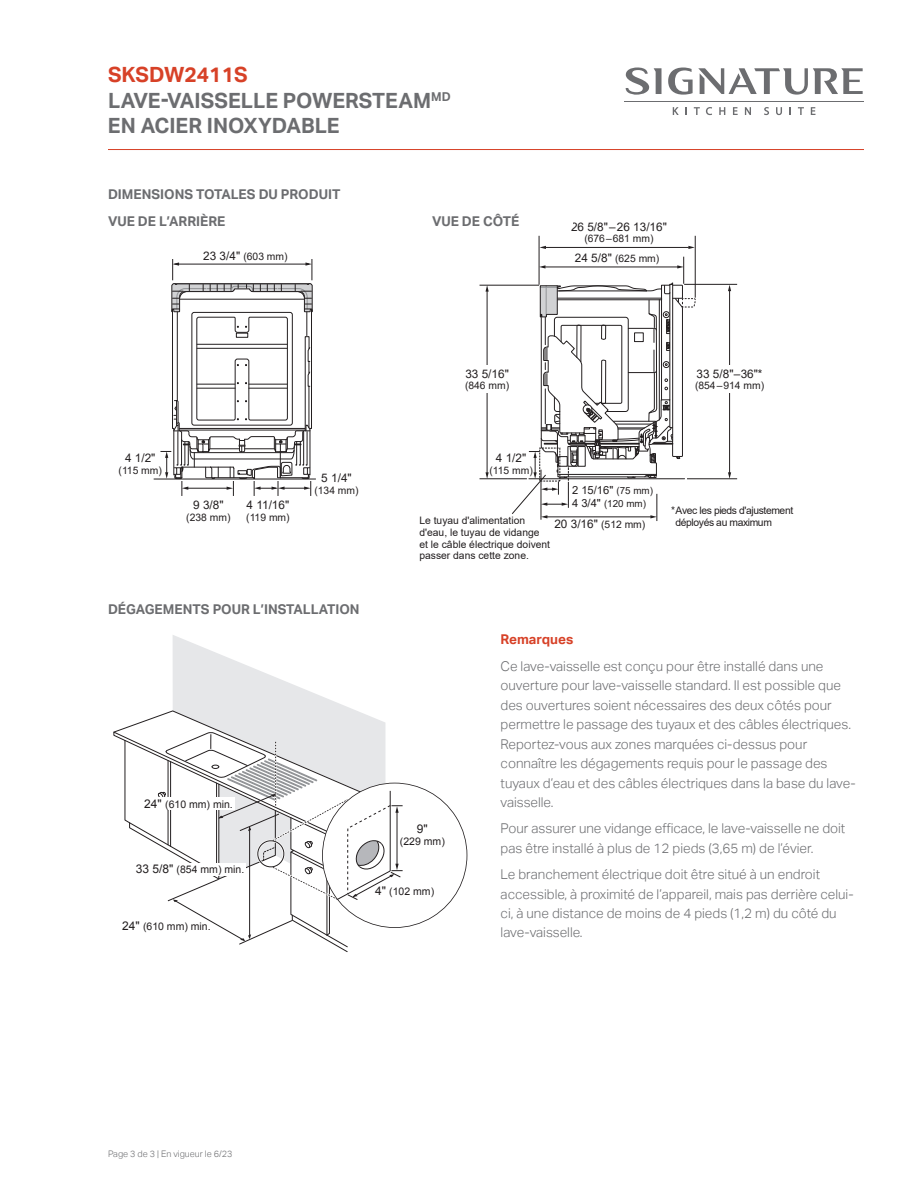
<style>
.page{position:relative;width:918px;height:1188px;background:#fff}
.page>*{position:absolute;margin:0;border:0;box-sizing:border-box;transform-origin:0 0}
.t1{font:700 21px/25.5px "Aktiv Grotesk";color:#6c6d70}
.t2{font:300 13.5px/19.5px "Aktiv Grotesk";color:#6c6d70}
.t3{font:700 13.5px "Aktiv Grotesk";color:#6c6d70}
.t4{font:700 13.5px "Aktiv Grotesk";color:#d74127}
.t5{font:12px "Arial";color:#231f20}
.t6{font:11.85px "Arial";color:#231f20}
.t7{font:11.25px "Arial";color:#231f20}
.t8{font:10.5px "Arial";color:#231f20}
.t9{font:10.35px/11.9px "Arial";color:#231f20}
.t10{font:10.35px/11.9px "Arial";letter-spacing:-.035em;color:#231f20}
.t11{font:9.75px "Arial";color:#231f20}
.t12{font:300 9px "Aktiv Grotesk";color:#6c6d70}
.s1{color:#d74127}
.s2{font-size:11.85px}
.s3{font-size:9.75px}
.s4{font-size:11.25px}
.s5{font-size:10.35px}
.s6{font-size:12px}
</style>
<div class="page">
<svg style="left:694px;top:107px;width:6px;height:8px"></svg>
<svg style="left:798px;top:107px;width:6px;height:8px"></svg>
<svg style="left:706px;top:107px;width:6px;height:8px"></svg>
<svg style="left:719px;top:107px;width:6px;height:8px"></svg>
<svg style="left:733px;top:107px;width:5px;height:8px"></svg>
<svg style="left:745px;top:107px;width:6px;height:8px"></svg>
<svg style="left:764px;top:107px;width:5px;height:8px"></svg>
<svg style="left:776px;top:107px;width:6px;height:8px"></svg>
<svg style="left:811px;top:107px;width:4px;height:8px"></svg>
<svg style="left:673px;top:107px;width:6px;height:8px"></svg>
<hr style="left:624px;top:101px;width:240px;height:1px;background:#6c6d70">
<svg style="left:626px;top:68px;width:36px;height:27px"></svg>
<svg style="left:668px;top:68px;width:195px;height:27px"></svg>
<hr style="left:154px;top:479px;width:162px;height:1px;background:#231f20">
<hr style="left:687px;top:479px;width:50px;height:1px;background:#231f20">
<hr style="left:684px;top:284px;width:53px;height:1px;background:#231f20">
<svg style="left:728px;top:472px;width:3px;height:7px"></svg>
<svg style="left:728px;top:285px;width:3px;height:6px"></svg>
<hr style="left:729px;top:290px;width:1px;height:184px;background:#231f20">
<div style="left:725px;top:366px;width:10px;height:27px;background:#fff"></div>
<hr style="left:480px;top:479px;width:47px;height:1px;background:#231f20">
<hr style="left:480px;top:285px;width:59px;height:1px;background:#231f20">
<svg style="left:486px;top:472px;width:3px;height:7px"></svg>
<svg style="left:486px;top:285px;width:3px;height:7px"></svg>
<hr style="left:487px;top:290px;width:1px;height:184px;background:#231f20">
<div style="left:482px;top:366px;width:11px;height:27px;background:#fff"></div>
<svg style="left:160px;top:259px;width:153px;height:237px"></svg>
<svg style="left:511px;top:235px;width:185px;height:286px"></svg>
<hr style="left:546px;top:247px;width:142px;height:1px;background:#231f20">
<hr style="left:108px;top:149px;width:756px;height:1px;background:#d74127">
<svg style="left:113px;top:635px;width:355px;height:317px"></svg>
<h1 class="t1" style="left:108px;top:62px;width:344px"><span class="s1">SKSDW2411S<br></span>LAVE-VAISSELLE POWERSTEAM<sup>MD<br></sup>EN ACIER INOXYDABLE</h1>
<p class="t3" style="left:108px;top:186px;width:234px">DIMENSIONS TOTALES DU PRODUIT</p>
<p class="t3" style="left:108px;top:213px;width:119px">VUE DE L’ARRIÈRE</p>
<p class="t3" style="left:432px;top:213px;width:89px">VUE DE CÔTÉ</p>
<p class="t6" style="left:571px;top:218px;width:97px">26 5/8"–26 13/16"</p>
<p class="t9" style="left:584px;top:233px;width:71px">(676–681 mm)</p>
<p class="t9" style="left:203px;top:250px;width:86px"><span class="s2">23 3/4"</span> (603 mm)</p>
<p class="t9" style="left:575px;top:253px;width:86px"><span class="s2">24 5/8"</span> (625 mm)</p>
<p class="t6" style="left:125px;top:450px;width:32px">4 1/2"</p>
<p class="t9" style="left:119px;top:464px;width:45px">(115 mm)</p>
<p class="t6" style="left:193px;top:496px;width:32px">9 3/8"</p>
<p class="t9" style="left:186px;top:511px;width:46px">(238 mm)</p>
<p class="t6" style="left:247px;top:496px;width:44px">4 11/16"</p>
<p class="t9" style="left:246px;top:511px;width:45px">(119 mm)</p>
<p class="t6" style="left:321px;top:470px;width:32px">5 1/4"</p>
<p class="t9" style="left:314px;top:484px;width:46px">(134 mm)</p>
<p class="t6" style="left:465px;top:365px;width:45px">33 5/16"</p>
<p class="t9" style="left:465px;top:380px;width:46px">(846 mm)</p>
<p class="t6" style="left:496px;top:450px;width:32px">4 1/2"</p>
<p class="t9" style="left:489px;top:464px;width:45px">(115 mm)</p>
<p class="t6" style="left:697px;top:365px;width:67px">33 5/8"–36"*</p>
<p class="t9" style="left:695px;top:380px;width:71px">(854–914 mm)</p>
<p class="t7" style="left:572px;top:482px;width:82px">2 15/16" <span class="s3">(75 mm)</span></p>
<p class="t11" style="left:572px;top:497px;width:75px"><span class="s4">4 3/4"</span> (120 mm)</p>
<p class="t9" style="left:419px;top:514px;width:132px">Le tuyau d'alimentation d'eau, le tuyau de vidange et le câble électrique doivent passer dans cette zone.</p>
<p class="t10" style="left:676px;top:504px;width:119px;text-indent:-5px">*Avec les pieds d'ajustement déployés au maximum</p>
<p class="t6" style="left:554px;top:516px;width:92px">20 3/16" <span class="s5">(512 mm)</span></p>
<p class="t3" style="left:108px;top:602px;width:253px">DÉGAGEMENTS POUR L’INSTALLATION</p>
<p class="t8" style="left:144px;top:797px;width:90px"><span class="s6">24"</span> (610 mm) min.</p>
<p class="t8" style="left:136px;top:862px;width:110px"><span class="s6">33 5/8"</span> (854 mm) min.</p>
<p class="t8" style="left:122px;top:920px;width:90px"><span class="s6">24"</span> (610 mm) min.</p>
<p class="t5" style="left:417px;top:821px;width:12px">9"</p>
<p class="t8" style="left:400px;top:834px;width:46px">(229 mm)</p>
<p class="t8" style="left:375px;top:885px;width:61px"><span class="s6">4"</span> (102 mm)</p>
<p class="t4" style="left:501px;top:632px;width:74px">Remarques</p>
<p class="t2" style="left:501px;top:656px;width:357px">Ce lave-vaisselle est conçu pour être installé dans une ouverture pour lave-vaisselle standard. Il est possible que des ouvertures soient nécessaires des deux côtés pour permettre le passage des tuyaux et des câbles électriques.<br>Reportez-vous aux zones marquées ci-dessus pour connaître les dégagements requis pour le passage des tuyaux d’eau et des câbles électriques dans la base du lave&shy;vaisselle.</p>
<p class="t2" style="left:501px;top:819px;width:346px">Pour assurer une vidange efficace, le lave-vaisselle ne doit pas être installé à plus de 12 pieds (3,65 m) de l’évier.</p>
<p class="t2" style="left:501px;top:865px;width:355px">Le branchement électrique doit être situé à un endroit accessible, à proximité de l’appareil, mais pas derrière celui&shy;ci, à une distance de moins de 4 pieds (1,2 m) du côté du lave-vaisselle.</p>
<p class="t12" style="left:108px;top:1149px;width:126px">Page 3 de 3 | En vigueur le 6/23</p>
</div>
